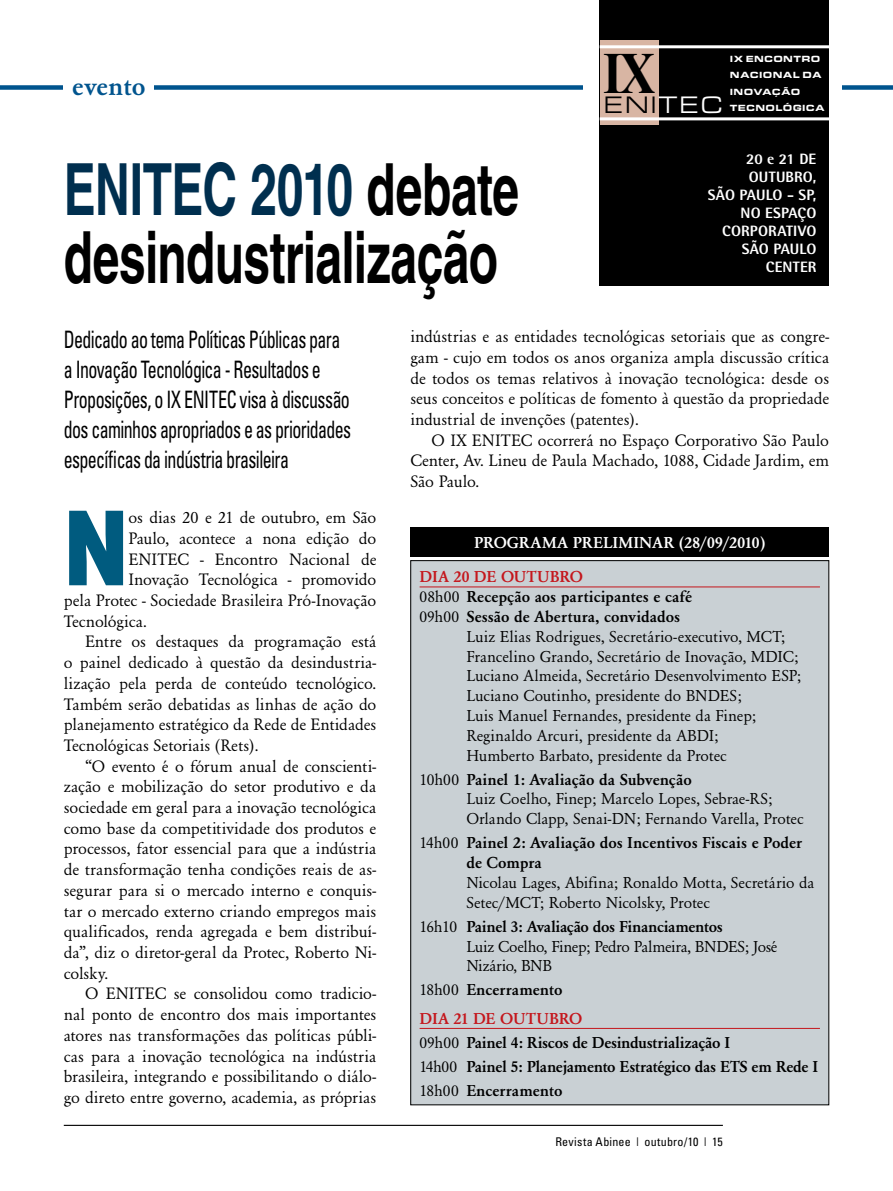
<style>
.page{position:relative;width:893px;height:1191px;background:#fff}
.page>*{position:absolute;margin:0;border:0;box-sizing:border-box;transform-origin:0 0}
.t1{font:900 103.5px "Helvetica";color:#005b7f;scale:.75 1}
.t2{font:700 72px/67.5px "Helvetica";letter-spacing:-.015em;color:#000;scale:.67 1}
.t3{font:59.1px "Times New Roman PS Bold";color:#000;scale:.83 1}
.t4{font:500 27px "Garamond";color:#00548e}
.t5{font:24.75px "Eurostile Extended Roman DTC";letter-spacing:.055em;color:#000}
.t6{font:condensed 24px/30px "Univers";letter-spacing:-.035em;color:#000;scale:.75 1}
.t7{font:17.25px/20.7px "Garamond";letter-spacing:-.005em;color:#000;text-align:justify}
.t8{font:16.5px/19.8px "Garamond";letter-spacing:-.005em;color:#000}
.t9{font:500 16.5px/24px "Garamond";letter-spacing:-.01em;color:#000}
.t10{font:500 16.5px/28.3px "Garamond";letter-spacing:-.005em;color:#c4161c}
.t11{font:500 16.5px "Garamond";letter-spacing:.005em;color:#fff}
.t12{font:800 15px "Rotis Semi Sans";letter-spacing:.02em;color:#fff}
.t13{font:condensed 12px "Univers";letter-spacing:.02em;color:#000}
.t14{font:9.3px/16.5px "Eurostile Extended Black DTC";letter-spacing:.03em;color:#fff}
.s1{color:#002f4f}
.s2{color:#fff}
.s3{font-weight:400}
.s4{font-weight:500}
.s5{font-weight:400;color:#000}
.s6{color:#000}
</style>
<div class="page">
<div style="left:0;top:85px;width:893px;height:5px;background:#00548e"></div>
<hr style="left:64px;top:1124px;width:659px;height:2px;background:#000">
<div style="left:583px;top:68px;width:259px;height:41px;background:#fff"></div>
<div style="left:64px;top:74px;width:90px;height:21px;background:#fff"></div>
<div style="left:410px;top:527px;width:419px;height:29px;background:#000"></div>
<div style="left:411px;top:560px;width:418px;height:544px;background:#c9d0d4"></div>
<hr style="left:420px;top:586px;width:400px;height:1px;background:#c4161c">
<hr style="left:420px;top:1028px;width:400px;height:1px;background:#c4161c">
<div style="left:600px;top:0;width:229px;height:285px;background:#000"></div>
<div style="left:600px;top:41px;width:58px;height:84px;background:#d8b5a3"></div>
<hr style="left:600px;top:117px;width:229px;height:3px;background:#fff">
<hr style="left:600px;top:45px;width:229px;height:3px;background:#fff">
<h3 class="t4" style="left:72px;top:70px;width:75px">evento</h3>
<h2 class="t2" style="left:64px;top:155px;width:681px"><span class="s1">ENITEC 2010</span> debate desindustrialização</h2>
<h3 class="t3" style="left:603px;top:41px;width:64px">IX</h3>
<p class="t14" style="left:730px;top:50px;width:93px">IX ENCONTRO<br>NACIONAL DA<br>INOVAÇÃO</p>
<h3 class="t5" style="left:604px;top:91px;width:121px">ENI<span class="s2">TEC</span></h3>
<p class="t14" style="left:730px;top:100px;width:96px">TECNOLÓGICA</p>
<p class="t12" style="left:746px;top:150px;width:70px">20 E 21 DE</p>
<p class="t12" style="left:749px;top:168px;width:69px">OUTUBRO,</p>
<p class="t12" style="left:708px;top:186px;width:110px">SÃO PAULO - SP,</p>
<p class="t12" style="left:741px;top:204px;width:75px">NO ESPAÇO</p>
<p class="t12" style="left:722px;top:222px;width:19px">CORPORATI</p>
<p class="t12" style="left:798px;top:222px;width:18px">VO</p>
<p class="t12" style="left:742px;top:240px;width:67px">SÃO PAULO</p>
<p class="t12" style="left:766px;top:258px;width:18px">CENTER</p>
<h3 class="t6" style="left:64px;top:324px;width:385px">Dedicado ao tema Políticas Públicas para a Inovação Tecnológica - Resultados e Proposições, o IX ENITEC visa à discussão dos caminhos apropriados e as prioridades específicas da indústria brasileira</h3>
<h1 class="t1" style="left:64px;top:480px;width:88px">N</h1>
<p class="t7" style="left:128px;top:507px;width:249px">os dias 20 e 21 de outubro, em São</p>
<p class="t7" style="left:128px;top:528px;width:249px">Paulo, acontece a nona edição do</p>
<p class="t7" style="left:128px;top:548px;width:249px">ENITEC - Encontro Nacional de</p>
<p class="t7" style="left:128px;top:569px;width:249px">Inovação Tecnológica - promovido</p>
<p class="t7" style="left:64px;top:590px;width:314px">pela Protec - Sociedade Brasileira Pró-Inovação</p>
<p class="t7" style="left:64px;top:611px;width:84px">Tecnológica.</p>
<p class="t7" style="left:85px;top:631px;width:293px">Entre os destaques da programação está</p>
<p class="t7" style="left:64px;top:652px;width:314px">o painel dedicado à questão da desindustria-</p>
<p class="t7" style="left:64px;top:673px;width:314px">lização pela perda de conteúdo tecnológico.</p>
<p class="t7" style="left:64px;top:693px;width:314px">Também serão debatidas as linhas de ação do</p>
<p class="t7" style="left:64px;top:714px;width:314px">planejamento estratégico da Rede de Entidades</p>
<p class="t7" style="left:64px;top:735px;width:196px">Tecnológicas Setoriais (Rets).</p>
<p class="t7" style="left:85px;top:755px;width:293px">“O evento é o fórum anual de conscienti-</p>
<p class="t7" style="left:64px;top:776px;width:314px">zação e mobilização do setor produtivo e da</p>
<p class="t7" style="left:64px;top:797px;width:314px">sociedade em geral para a inovação tecnológica</p>
<p class="t7" style="left:64px;top:818px;width:314px">como base da competitividade dos produtos e</p>
<p class="t7" style="left:64px;top:838px;width:314px">processos, fator essencial para que a indústria</p>
<p class="t7" style="left:64px;top:859px;width:314px">de transformação tenha condições reais de as-</p>
<p class="t7" style="left:64px;top:880px;width:314px">segurar para si o mercado interno e conquis-</p>
<p class="t7" style="left:64px;top:900px;width:314px">tar o mercado externo criando empregos mais</p>
<p class="t7" style="left:64px;top:921px;width:314px">qualificados, renda agregada e bem distribuí-</p>
<p class="t7" style="left:64px;top:942px;width:314px">da”, diz o diretor-geral da Protec, Roberto Ni-</p>
<p class="t7" style="left:64px;top:962px;width:46px">colsky.</p>
<p class="t7" style="left:85px;top:983px;width:293px">O ENITEC se consolidou como tradicio-</p>
<p class="t7" style="left:64px;top:1004px;width:314px">nal ponto de encontro dos mais importantes</p>
<p class="t7" style="left:64px;top:1025px;width:314px">atores nas transformações das políticas públi-</p>
<p class="t7" style="left:64px;top:1045px;width:314px">cas para a inovação tecnológica na indústria</p>
<p class="t7" style="left:64px;top:1066px;width:314px">brasileira, integrando e possibilitando o diálo-</p>
<p class="t7" style="left:64px;top:1087px;width:314px">go direto entre governo, academia, as próprias</p>
<p class="t7" style="left:410px;top:326px;width:420px">indústrias e as entidades tecnológicas setoriais que as congre&shy;gam - cujo em todos os anos organiza ampla discussão crítica de todos os temas relativos à inovação tecnológica: desde os seus conceitos e políticas de fomento à questão da propriedade industrial de invenções (patentes).</p>
<p class="t7" style="left:410px;top:430px;width:420px;text-indent:21px">O IX ENITEC ocorrerá no Espaço Corporativo São Paulo Center, Av. Lineu de Paula Machado, 1088, Cidade Jardim, em São Paulo.</p>
<p class="t11" style="left:474px;top:533px;width:292px">PROGRAMA PRELIMINAR (28/09/2010)</p>
<p class="t10" style="left:420px;top:562px;width:165px">DIA 20 DE OUTUBRO</p>
<p class="t9" style="left:420px;top:584px;width:274px"><span class="s3">08h00</span> Recepção aos participantes e café</p>
<p class="t9" style="left:420px;top:604px;width:262px"><span class="s3">09h00</span> Sessão de Abertura, convidados</p>
<p class="t8" style="left:466px;top:626px;width:320px">Luiz Elias Rodrigues, Secretário-executivo, MCT;</p>
<p class="t8" style="left:466px;top:646px;width:334px">Francelino Grando, Secretário de Inovação, MDIC;</p>
<p class="t8" style="left:466px;top:666px;width:336px">Luciano Almeida, Secretário Desenvolvimento ESP;</p>
<p class="t8" style="left:466px;top:686px;width:277px">Luciano Coutinho, presidente do BNDES;</p>
<p class="t8" style="left:466px;top:705px;width:291px">Luis Manuel Fernandes, presidente da Finep;</p>
<p class="t8" style="left:466px;top:725px;width:254px">Reginaldo Arcuri, presidente da ABDI;</p>
<p class="t8" style="left:466px;top:745px;width:262px">Humberto Barbato, presidente da Protec</p>
<p class="t8" style="left:466px;top:769px;width:339px;text-indent:-47px">10h00 <span class="s4">Painel 1: Avaliação da Subvenção<br></span>Luiz Coelho, Finep; Marcelo Lopes, Sebrae-RS;<br>Orlando Clapp, Senai-DN; Fernando Varella, Protec</p>
<p class="t9" style="left:466px;top:833px;width:337px;line-height:19.8px;text-indent:-47px"><span class="s3">14h00</span> Painel 2: Avaliação dos Incentivos Fiscais e Poder de Compra</p>
<p class="t8" style="left:466px;top:872px;width:350px">Nicolau Lages, Abifina; Ronaldo Motta, Secretário da<br>Setec/MCT; Roberto Nicolsky, Protec</p>
<p class="t8" style="left:466px;top:916px;width:312px;text-indent:-47px">16h10 <span class="s4">Painel 3: Avaliação dos Financiamentos<br></span>Luiz Coelho, Finep; Pedro Palmeira, BNDES; José<br>Nizário, BNB</p>
<p class="t10" style="left:420px;top:975px;width:164px"><span class="s5">18h00</span> <span class="s6">Encerramento<br></span>DIA 21 DE OUTUBRO</p>
<p class="t9" style="left:420px;top:1030px;width:400px"><span class="s3">09h00</span> Painel 4: Riscos de Desindustrialização I<br><span class="s3">14h00</span> Painel 5: Planejamento Estratégico das ETS em Rede I<br><span class="s3">18h00</span> Encerramento</p>
<p class="t13" style="left:555px;top:1134px;width:169px">Revista Abinee | outubro/10 | 15</p>
</div>
